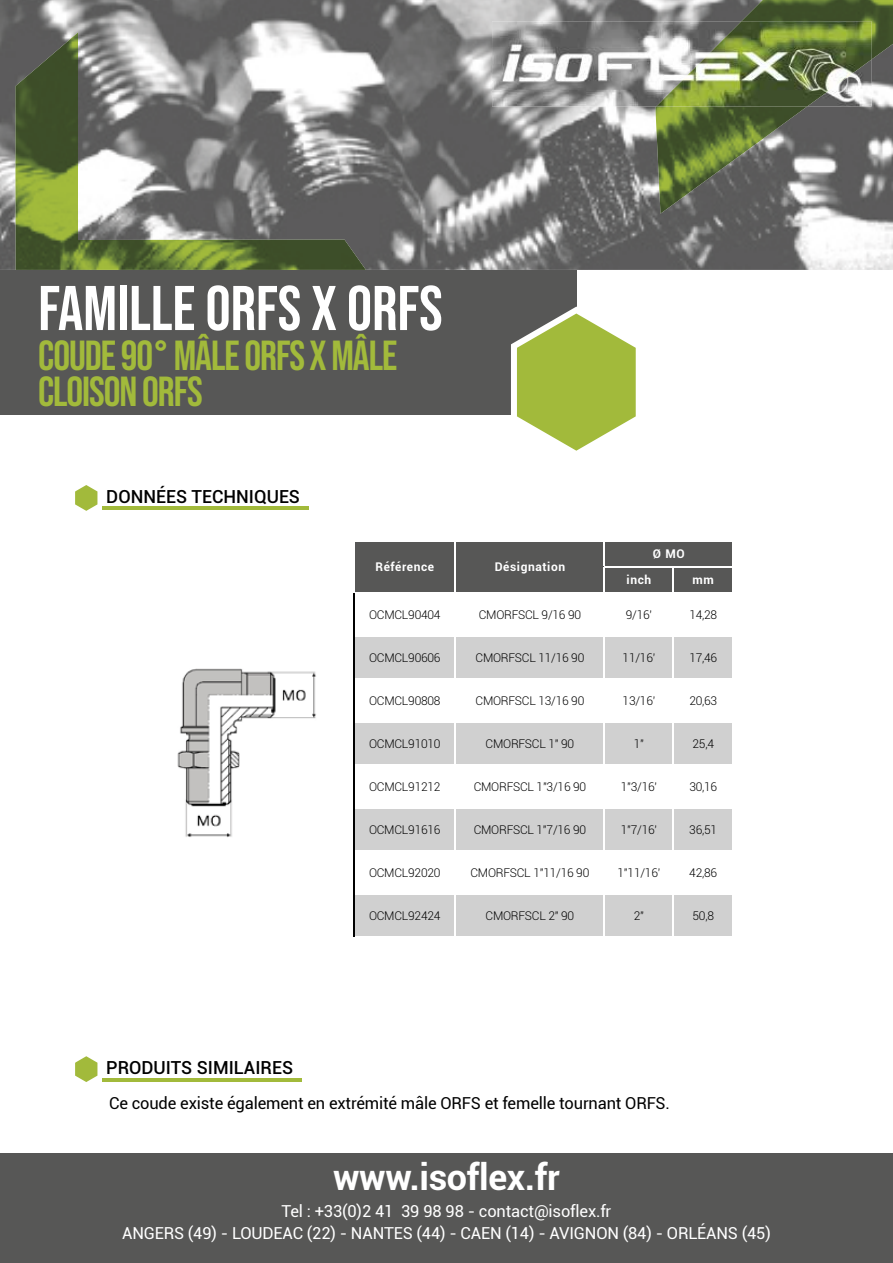
<style>
.page{position:relative;width:893px;height:1263px;background:#fff}
.page>*{position:absolute;margin:0;border:0;box-sizing:border-box;transform-origin:0 0}
.t1{font:63px "Bebas Neue";color:#fff}
.t2{font:42px/36px "Bebas Neue";letter-spacing:-.025em;color:#a2ba3b}
.t3{font:700 36px "Roboto";letter-spacing:-.01em;color:#fff}
.t4{font:500 18px "Roboto";color:#000}
.t5{font:16.5px/22px "Roboto";letter-spacing:-.01em;color:#fff;text-align:center}
.t6{font:16.5px "Roboto";letter-spacing:-.01em;color:#000}
.t7{font:300 12px "Roboto";letter-spacing:-.02em;color:#000}
.t8{font:700 12px "Roboto";letter-spacing:.05em;color:#fff}
</style>
<div class="page">
<img style="left:0;top:0;width:893px;height:270px">
<img style="left:15px;top:32px;width:351px;height:238px">
<div style="left:0;top:270px;width:576px;height:145px;background:#575756"></div>
<svg style="left:511px;top:307px;width:125px;height:144px"></svg>
<img style="left:655px;top:0;width:238px;height:214px">
<img style="left:492px;top:21px;width:164px;height:85px">
<img style="left:656px;top:21px;width:216px;height:85px">
<div style="left:0;top:1153px;width:893px;height:110px;background:#575756"></div>
<svg style="left:75px;top:485px;width:28px;height:26px"></svg>
<hr style="left:102px;top:507px;width:206px;height:3px;background:#a2ba3b">
<svg style="left:75px;top:1056px;width:28px;height:26px"></svg>
<hr style="left:102px;top:1078px;width:200px;height:3px;background:#a2ba3b">
<svg style="left:355px;top:637px;width:377px;height:299px;fill:#d0d0d0"></svg>
<hr style="left:355px;top:678px;width:100px;height:2px;background:#fff">
<hr style="left:355px;top:721px;width:100px;height:2px;background:#fff">
<hr style="left:355px;top:764px;width:100px;height:2px;background:#fff">
<hr style="left:355px;top:807px;width:100px;height:2px;background:#fff">
<hr style="left:355px;top:850px;width:100px;height:2px;background:#fff">
<hr style="left:355px;top:893px;width:100px;height:2px;background:#fff">
<div style="left:355px;top:542px;width:377px;height:50px;background:#575756"></div>
<hr style="left:455px;top:637px;width:1px;height:41px;background:#fff">
<hr style="left:604px;top:637px;width:1px;height:41px;background:#fff">
<hr style="left:673px;top:637px;width:1px;height:41px;background:#fff">
<hr style="left:455px;top:678px;width:149px;height:2px;background:#fff">
<hr style="left:455px;top:680px;width:1px;height:41px;background:#fff">
<hr style="left:604px;top:678px;width:69px;height:2px;background:#fff">
<hr style="left:604px;top:680px;width:1px;height:41px;background:#fff">
<hr style="left:673px;top:678px;width:61px;height:2px;background:#fff">
<hr style="left:673px;top:680px;width:1px;height:41px;background:#fff">
<hr style="left:455px;top:721px;width:149px;height:2px;background:#fff">
<hr style="left:455px;top:723px;width:1px;height:41px;background:#fff">
<hr style="left:604px;top:721px;width:69px;height:2px;background:#fff">
<hr style="left:604px;top:723px;width:1px;height:41px;background:#fff">
<hr style="left:673px;top:721px;width:61px;height:2px;background:#fff">
<hr style="left:673px;top:723px;width:1px;height:41px;background:#fff">
<hr style="left:455px;top:764px;width:149px;height:2px;background:#fff">
<hr style="left:455px;top:766px;width:1px;height:41px;background:#fff">
<hr style="left:604px;top:764px;width:69px;height:2px;background:#fff">
<hr style="left:604px;top:766px;width:1px;height:41px;background:#fff">
<hr style="left:673px;top:764px;width:61px;height:2px;background:#fff">
<hr style="left:673px;top:766px;width:1px;height:41px;background:#fff">
<hr style="left:455px;top:807px;width:149px;height:2px;background:#fff">
<hr style="left:455px;top:809px;width:1px;height:41px;background:#fff">
<hr style="left:604px;top:807px;width:69px;height:2px;background:#fff">
<hr style="left:604px;top:809px;width:1px;height:41px;background:#fff">
<hr style="left:673px;top:807px;width:61px;height:2px;background:#fff">
<hr style="left:673px;top:809px;width:1px;height:41px;background:#fff">
<hr style="left:455px;top:850px;width:149px;height:2px;background:#fff">
<hr style="left:455px;top:852px;width:1px;height:41px;background:#fff">
<hr style="left:604px;top:850px;width:69px;height:2px;background:#fff">
<hr style="left:604px;top:852px;width:1px;height:41px;background:#fff">
<hr style="left:673px;top:850px;width:61px;height:2px;background:#fff">
<hr style="left:673px;top:852px;width:1px;height:41px;background:#fff">
<hr style="left:455px;top:893px;width:149px;height:2px;background:#fff">
<hr style="left:455px;top:895px;width:1px;height:41px;background:#fff">
<hr style="left:604px;top:893px;width:69px;height:2px;background:#fff">
<hr style="left:604px;top:895px;width:1px;height:41px;background:#fff">
<hr style="left:673px;top:893px;width:61px;height:2px;background:#fff">
<hr style="left:673px;top:895px;width:1px;height:41px;background:#fff">
<hr style="left:353px;top:594px;width:2px;height:42px;background:#000">
<hr style="left:353px;top:636px;width:2px;height:43px;background:#000">
<hr style="left:353px;top:679px;width:2px;height:43px;background:#000">
<hr style="left:353px;top:722px;width:2px;height:43px;background:#000">
<hr style="left:353px;top:765px;width:2px;height:43px;background:#000">
<hr style="left:353px;top:808px;width:2px;height:43px;background:#000">
<hr style="left:353px;top:851px;width:2px;height:43px;background:#000">
<hr style="left:353px;top:894px;width:2px;height:42px;background:#000">
<img style="left:177px;top:668px;width:139px;height:170px">
<h1 class="t1" style="left:38px;top:273px;width:406px">FAMILLE ORFS X ORFS</h1>
<h2 class="t2" style="left:38px;top:337px;width:361px">COUDE 90° MÂLE ORFS X MÂLE<br>CLOISON ORFS</h2>
<h3 class="t4" style="left:106px;top:483px;width:195px">DONNÉES TECHNIQUES</h3>
<h3 class="t4" style="left:106px;top:1055px;width:188px">PRODUITS SIMILAIRES</h3>
<p class="t8" style="left:375px;top:559px;width:60px">Référence</p>
<p class="t8" style="left:495px;top:559px;width:72px">Désignation</p>
<p class="t8" style="left:653px;top:546px;width:33px">Ø MO</p>
<p class="t8" style="left:627px;top:572px;width:26px">inch</p>
<p class="t8" style="left:693px;top:572px;width:23px">mm</p>
<p class="t7" style="left:369px;top:606px;width:73px">OCMCL90404</p>
<p class="t7" style="left:479px;top:606px;width:104px">CMORFSCL 9/16 90</p>
<p class="t7" style="left:626px;top:606px;width:28px">9/16'</p>
<p class="t7" style="left:689px;top:606px;width:29px">14,28</p>
<p class="t7" style="left:369px;top:649px;width:73px">OCMCL90606</p>
<p class="t7" style="left:476px;top:649px;width:110px">CMORFSCL 11/16 90</p>
<p class="t7" style="left:623px;top:649px;width:34px">11/16'</p>
<p class="t7" style="left:689px;top:649px;width:29px">17,46</p>
<p class="t7" style="left:369px;top:692px;width:73px">OCMCL90808</p>
<p class="t7" style="left:476px;top:692px;width:110px">CMORFSCL 13/16 90</p>
<p class="t7" style="left:623px;top:692px;width:34px">13/16'</p>
<p class="t7" style="left:689px;top:692px;width:29px">20,63</p>
<p class="t7" style="left:369px;top:735px;width:73px">OCMCL91010</p>
<p class="t7" style="left:486px;top:735px;width:90px">CMORFSCL 1" 90</p>
<p class="t7" style="left:634px;top:735px;width:12px">1"</p>
<p class="t7" style="left:692px;top:735px;width:23px">25,4</p>
<p class="t7" style="left:369px;top:778px;width:73px">OCMCL91212</p>
<p class="t7" style="left:474px;top:778px;width:114px">CMORFSCL 1"3/16 90</p>
<p class="t7" style="left:621px;top:778px;width:38px">1"3/16'</p>
<p class="t7" style="left:689px;top:778px;width:29px">30,16</p>
<p class="t7" style="left:369px;top:821px;width:73px">OCMCL91616</p>
<p class="t7" style="left:474px;top:821px;width:114px">CMORFSCL 1"7/16 90</p>
<p class="t7" style="left:621px;top:821px;width:38px">1"7/16'</p>
<p class="t7" style="left:689px;top:821px;width:29px">36,51</p>
<p class="t7" style="left:369px;top:864px;width:73px">OCMCL92020</p>
<p class="t7" style="left:470px;top:864px;width:120px">CMORFSCL 1"11/16 90</p>
<p class="t7" style="left:617px;top:864px;width:44px">1"11/16'</p>
<p class="t7" style="left:689px;top:864px;width:29px">42,86</p>
<p class="t7" style="left:369px;top:907px;width:73px">OCMCL92424</p>
<p class="t7" style="left:486px;top:907px;width:90px">CMORFSCL 2" 90</p>
<p class="t7" style="left:634px;top:907px;width:12px">2"</p>
<p class="t7" style="left:692px;top:907px;width:23px">50,8</p>
<h3 class="t6" style="left:109px;top:1092px;width:562px">Ce coude existe également en extrémité mâle ORFS et femelle tournant ORFS.</h3>
<h3 class="t3" style="left:333px;top:1152px;width:228px">www.isoflex.fr</h3>
<h3 class="t5" style="left:122px;top:1199px;width:650px">Tel : +33(0)2 41 39 98 98 - contact@isoflex.fr<br>ANGERS (49) - LOUDEAC (22) - NANTES (44) - CAEN (14) - AVIGNON (84) - ORLÉANS (45)</h3>
</div>
